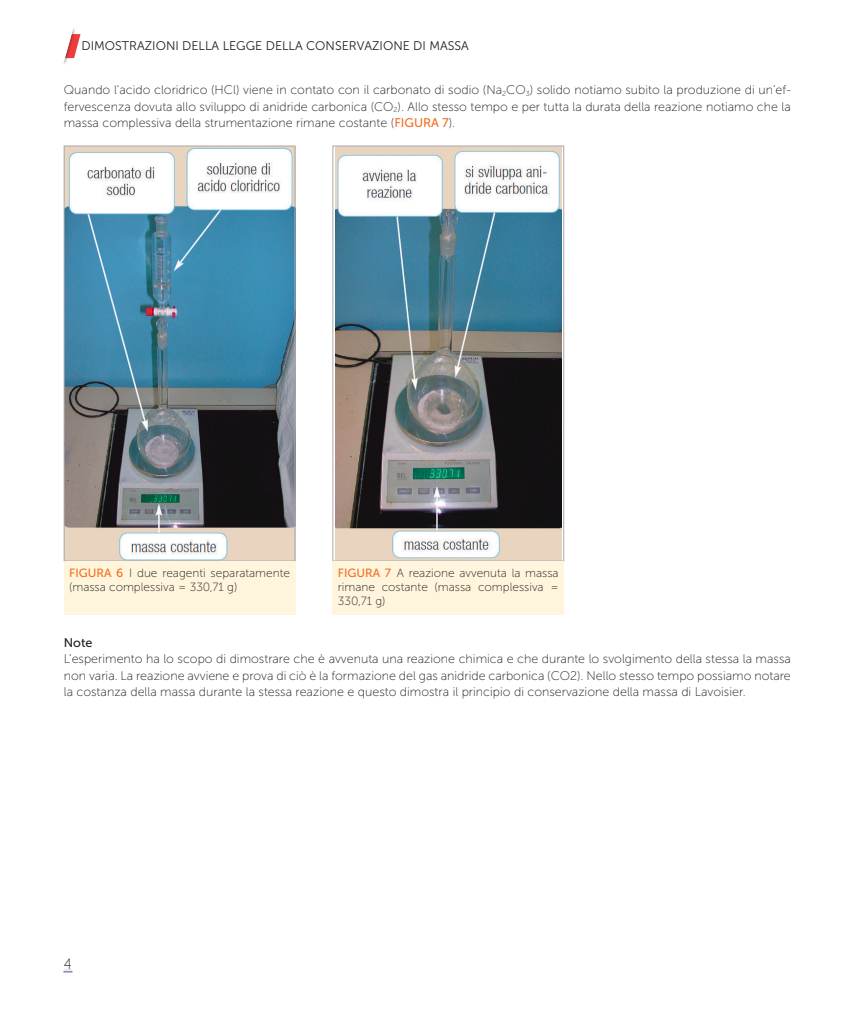
<style>
.page{position:relative;width:844px;height:1014px;background:#fff}
.page>*{position:absolute;margin:0;border:0;box-sizing:border-box;transform-origin:0 0}
.t1{font:15px "Museo Sans 100";color:#231f20;scale:.9 1}
.t2{font:12.5px/16.2px "Museo Sans 100";color:#231f20;text-align:justify}
.t3{font:12.5px "Museo Sans 300";color:#231f20}
.t4{font:12.5px "Museo Sans 500";color:#231f20}
.t5{font:11.88px/13.8px "Museo Sans 100";color:#231f20}
.s1{font-family:"Museo Sans 500";color:#f36e21}
</style>
<div class="page">
<svg style="left:64px;top:969px;width:9px;height:3px"></svg>
<svg style="left:63px;top:28px;width:17px;height:37px"></svg>
<img style="left:66px;top:148px;width:227px;height:411px">
<div style="left:64px;top:146px;width:231px;height:415px;border:1px solid #a8a9ad"></div>
<div style="left:64px;top:561px;width:231px;height:53px;background:#fef5dc"></div>
<img style="left:335px;top:148px;width:226px;height:411px">
<div style="left:332px;top:146px;width:232px;height:415px;border:1px solid #a8a9ad"></div>
<div style="left:332px;top:561px;width:232px;height:53px;background:#fef5dc"></div>
<p class="t3" style="left:81px;top:39px;width:389px">DIMOSTRAZIONI DELLA LEGGE DELLA CONSERVAZIONE DI MASSA</p>
<p class="t2" style="left:64px;top:82px;width:728px">Quando l’acido cloridrico (HCl) viene in contato con il carbonato di sodio (Na<sub>2</sub>CO<sub>3</sub>) solido notiamo subito la produzione di un’ef&shy;fervescenza dovuta allo sviluppo di anidride carbonica (CO<sub>2</sub>). Allo stesso tempo e per tutta la durata della reazione notiamo che la massa complessiva della strumentazione rimane costante (<span class="s1">FIGURA 7</span>).</p>
<p class="t5" style="left:69px;top:566px;width:222px"><span class="s1">FIGURA 6</span> I due reagenti separatamente (massa complessiva = 330,71 g)</p>
<p class="t5" style="left:338px;top:566px;width:222px;text-align:justify"><span class="s1">FIGURA 7</span> A reazione avvenuta la massa rimane costante (massa complessiva = 330,71 g)</p>
<p class="t4" style="left:64px;top:635px;width:30px">Note</p>
<p class="t2" style="left:64px;top:651px;width:728px">L’esperimento ha lo scopo di dimostrare che è avvenuta una reazione chimica e che durante lo svolgimento della stessa la massa non varia. La reazione avviene e prova di ciò è la formazione del gas anidride carbonica (CO2). Nello stesso tempo possiamo notare la costanza della massa durante la stessa reazione e questo dimostra il principio di conservazione della massa di Lavoisier.</p>
<p class="t1" style="left:64px;top:955px;width:10px">4</p>
</div>
